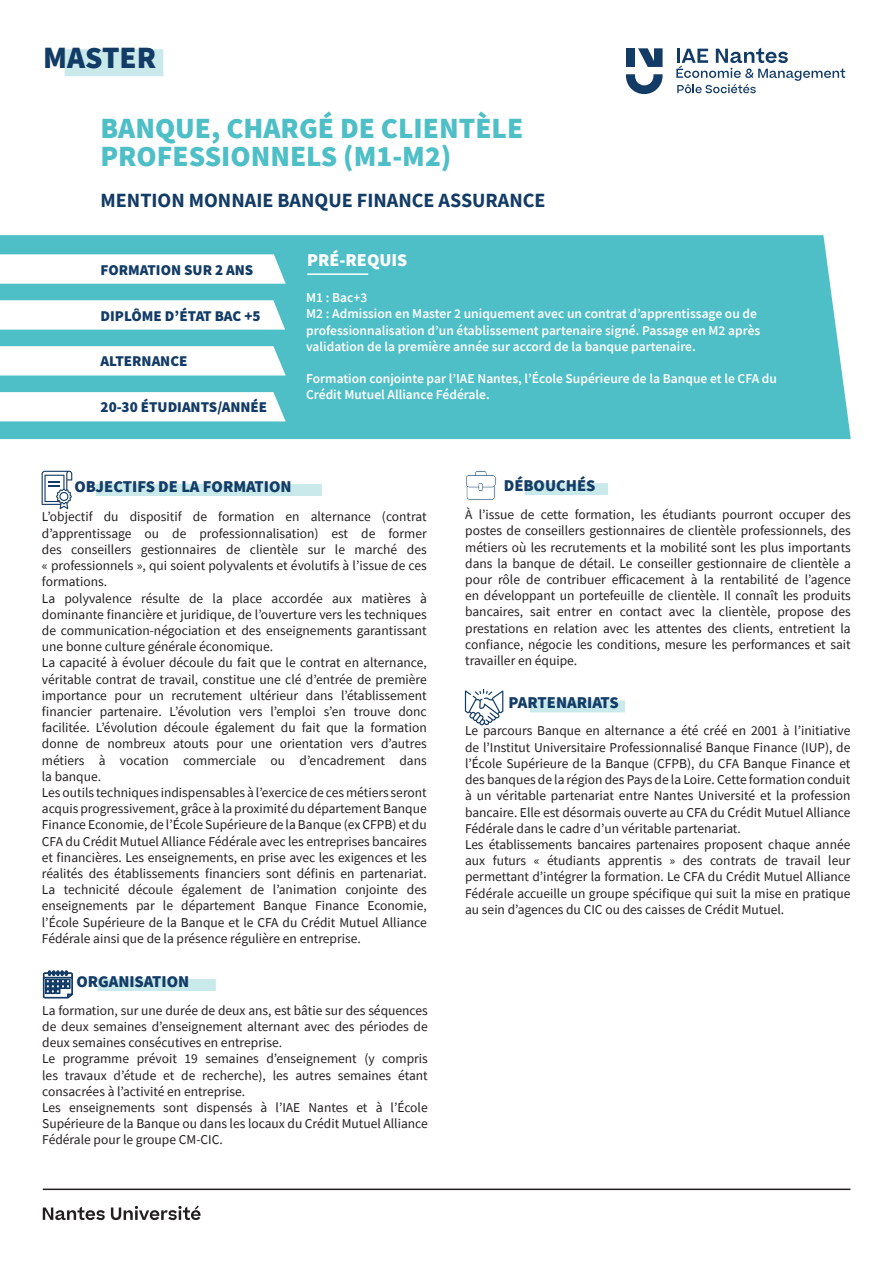
<style>
.page{position:relative;width:893px;height:1263px;background:#fff}
.page>*{position:absolute;margin:0;border:0;box-sizing:border-box;transform-origin:0 0}
.Niveau_formation{font:900 30.9px "Source Sans Pro";color:#123b66}
.Nom_formation{font:900 29.25px/28px "Source Sans Pro";color:#4ebfc7}
.Mention_formation{font:700 20.1px "Source Sans Pro";color:#123b66}
.Titre_pré-requis{font:900 18px "Source Sans Pro";color:#fff}
.Titre_paragraphe{font:900 16.5px "Source Sans Pro";color:#123b66}
.Infos{font:15px "Source Sans Variable";color:#123b66}
.Corps{font:13.5px/16.2px "Source Sans Pro";color:#231f20;text-align:justify}
.Corps_Pré-requis{font:600 13.5px/16.2px "Source Sans Pro";color:#fff}
</style>
<div class="page">
<svg style="left:43px;top:1207px;width:62px;height:13px"></svg>
<svg style="left:111px;top:1205px;width:90px;height:15px"></svg>
<hr style="left:43px;top:1188px;width:807px;height:2px;background:#231f20">
<svg style="left:626px;top:74px;width:37px;height:20px"></svg>
<svg style="left:638px;top:48px;width:25px;height:19px"></svg>
<div style="left:626px;top:48px;width:9px;height:19px;background:#123b66"></div>
<svg style="left:676px;top:48px;width:169px;height:45px"></svg>
<div style="left:0;top:235px;width:851px;height:204px;background:#4ebfc7"></div>
<hr style="left:307px;top:273px;width:61px;height:2px;background:#fff">
<svg style="left:0;top:300px;width:285px;height:30px"></svg>
<svg style="left:0;top:254px;width:286px;height:30px"></svg>
<svg style="left:0;top:346px;width:286px;height:29px"></svg>
<svg style="left:0;top:392px;width:286px;height:29px"></svg>
<svg style="left:42px;top:471px;width:30px;height:38px"></svg>
<div style="left:96px;top:484px;width:226px;height:12px;background:#c9e9eb"></div>
<div style="left:525px;top:483px;width:83px;height:12px;background:#c9e9eb"></div>
<div style="left:98px;top:979px;width:118px;height:12px;background:#c9e9eb"></div>
<svg style="left:466px;top:471px;width:30px;height:29px"></svg>
<svg style="left:43px;top:970px;width:30px;height:28px"></svg>
<svg style="left:465px;top:689px;width:38px;height:36px"></svg>
<div style="left:530px;top:700px;width:95px;height:12px;background:#c9e9eb"></div>
<div style="left:65px;top:49px;width:98px;height:27px;background:#c9e9eb"></div>
<p class="Niveau_formation" style="left:43px;top:36px;width:114px">MASTER</p>
<p class="Nom_formation" style="left:100px;top:113px;width:425px">BANQUE, CHARGÉ DE CLIENTÈLE<br>PROFESSIONNELS (M1-M2)</p>
<p class="Mention_formation" style="left:101px;top:186px;width:446px">MENTION MONNAIE BANQUE FINANCE ASSURANCE</p>
<p class="Infos" style="left:101px;top:261px;width:154px">FORMATION SUR 2 ANS</p>
<p class="Infos" style="left:101px;top:306px;width:161px">DIPLÔME D’ÉTAT BAC +5</p>
<p class="Infos" style="left:101px;top:352px;width:88px">ALTERNANCE</p>
<p class="Infos" style="left:101px;top:398px;width:168px">20-30 ÉTUDIANTS/ANNÉE</p>
<p class="Titre_pré-requis" style="left:307px;top:248px;width:102px">PRÉ-REQUIS</p>
<p class="Corps_Pré-requis" style="left:306px;top:290px;width:63px">M1 : Bac+3</p>
<p class="Corps_Pré-requis" style="left:306px;top:306px;width:456px">M2 : Admission en Master 2 uniquement avec un contrat d’apprentissage ou de professionnalisation d’un établissement partenaire signé. Passage en M2 après validation de la première année sur accord de la banque partenaire.</p>
<p class="Corps_Pré-requis" style="left:306px;top:371px;width:472px">Formation conjointe par l’IAE Nantes, l’École Supérieure de la Banque et le CFA du<br>Crédit Mutuel Alliance Fédérale.</p>
<p class="Titre_paragraphe" style="left:74px;top:475px;width:219px">OBJECTIFS DE LA FORMATION</p>
<p class="Titre_paragraphe" style="left:504px;top:474px;width:93px">DÉBOUCHÉS</p>
<p class="Corps" style="left:42px;top:509px;width:386px">L’objectif du dispositif de formation en alternance (contrat d’apprentissage ou de professionnalisation) est de former des conseillers gestionnaires de clientèle sur le marché des « professionnels », qui soient polyvalents et évolutifs à l’issue de ces formations.</p>
<p class="Corps" style="left:42px;top:590px;width:386px">La polyvalence résulte de la place accordée aux matières à dominante financière et juridique, de l’ouverture vers les techniques de communication-négociation et des enseignements garantissant une bonne culture générale économique.</p>
<p class="Corps" style="left:42px;top:655px;width:386px">La capacité à évoluer découle du fait que le contrat en alternance, véritable contrat de travail, constitue une clé d’entrée de première importance pour un recrutement ultérieur dans l’établissement financier partenaire. L’évolution vers l’emploi s’en trouve donc facilitée. L’évolution découle également du fait que la formation donne de nombreux atouts pour une orientation vers d’autres métiers à vocation commerciale ou d’encadrement dans la banque.</p>
<p class="Corps" style="left:42px;top:784px;width:386px">Les outils techniques indispensables à l’exercice de ces métiers seront acquis progressivement, grâce à la proximité du département Banque Finance Economie, de l’École Supérieure de la Banque (ex CFPB) et du CFA du Crédit Mutuel Alliance Fédérale avec les entreprises bancaires et financières. Les enseignements, en prise avec les exigences et les réalités des établissements financiers sont définis en partenariat.<br>La technicité découle également de l’animation conjointe des enseignements par le département Banque Finance Economie, l’École Supérieure de la Banque et le CFA du Crédit Mutuel Alliance Fédérale ainsi que de la présence régulière en entreprise.</p>
<p class="Titre_paragraphe" style="left:76px;top:970px;width:114px">ORGANISATION</p>
<p class="Corps" style="left:42px;top:1002px;width:387px">La formation, sur une durée de deux ans, est bâtie sur des séquences de deux semaines d’enseignement alternant avec des périodes de deux semaines consécutives en entreprise.</p>
<p class="Corps" style="left:42px;top:1051px;width:387px">Le programme prévoit 19 semaines d’enseignement (y compris les travaux d’étude et de recherche), les autres semaines étant consacrées à l’activité en entreprise.</p>
<p class="Corps" style="left:42px;top:1099px;width:387px">Les enseignements sont dispensés à l’IAE Nantes et à l’École Supérieure de la Banque ou dans les locaux du Crédit Mutuel Alliance Fédérale pour le groupe CM-CIC.</p>
<p class="Corps" style="left:465px;top:507px;width:387px">À l’issue de cette formation, les étudiants pourront occuper des postes de conseillers gestionnaires de clientèle professionnels, des métiers où les recrutements et la mobilité sont les plus importants dans la banque de détail. Le conseiller gestionnaire de clientèle a pour rôle de contribuer efficacement à la rentabilité de l’agence en développant un portefeuille de clientèle. Il connaît les produits bancaires, sait entrer en contact avec la clientèle, propose des prestations en relation avec les attentes des clients, entretient la confiance, négocie les conditions, mesure les performances et sait travailler en équipe.</p>
<p class="Titre_paragraphe" style="left:509px;top:691px;width:112px">PARTENARIATS</p>
<p class="Corps" style="left:465px;top:723px;width:387px">Le parcours Banque en alternance a été créé en 2001 à l’initiative de l’Institut Universitaire Professionnalisé Banque Finance (IUP), de l’École Supérieure de la Banque (CFPB), du CFA Banque Finance et des banques de la région des Pays de la Loire. Cette formation conduit à un véritable partenariat entre Nantes Université et la profession bancaire. Elle est désormais ouverte au CFA du Crédit Mutuel Alliance Fédérale dans le cadre d’un véritable partenariat.</p>
<p class="Corps" style="left:465px;top:836px;width:387px">Les établissements bancaires partenaires proposent chaque année aux futurs « étudiants apprentis » des contrats de travail leur permettant d’intégrer la formation. Le CFA du Crédit Mutuel Alliance Fédérale accueille un groupe spécifique qui suit la mise en pratique au sein d’agences du CIC ou des caisses de Crédit Mutuel.</p>
</div>
